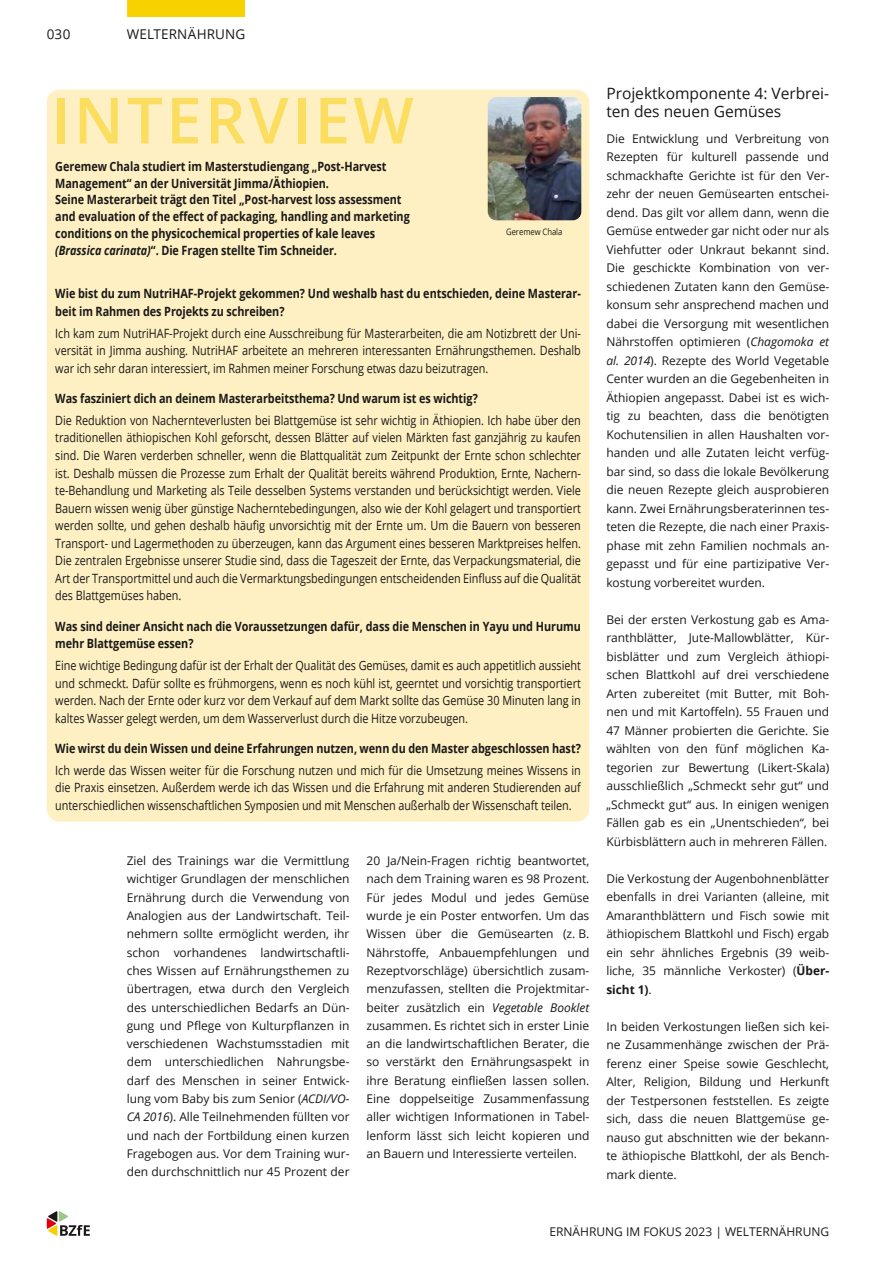
<style>
.page{position:relative;width:893px;height:1263px;background:#fff}
.page>*{position:absolute;margin:0;border:0;box-sizing:border-box;transform-origin:0 0}
.t1{font:600 63.75px "Open Sans";letter-spacing:.05em;color:#fbdd60}
.t2{font:15.6px/18.5px "Open Sans";letter-spacing:-.005em;color:#1a1918}
.t3{font:13.5px "Open Sans";letter-spacing:.01em;color:#1a1918}
.t4{font:12.75px/17.5px "Open Sans";letter-spacing:-.005em;color:#1a1918;text-align:justify;scale:.85 1}
.t5{font:700 12.75px/16.8px "Open Sans";letter-spacing:-.005em;color:#1a1918;scale:.85 1}
.t6{font:12px/18.5px "Open Sans";letter-spacing:-.005em;color:#1a1918;text-align:justify}
.t7{font:9px "Open Sans";letter-spacing:-.005em;color:#1a1918;scale:.85 1}
.s1{font-style:italic}
.s2{font-weight:700}
</style>
<div class="page">
<div style="left:47px;top:90px;width:542px;height:732px;background:#fef0c2;border-radius:13px"></div>
<img style="left:488px;top:97px;width:93px;height:123px">
<div style="left:127px;top:0;width:118px;height:17px;background:#f7d100"></div>
<svg style="left:47px;top:1211px;width:43px;height:25px"></svg>
<p class="t3" style="left:47px;top:25px;width:25px">030</p>
<p class="t3" style="left:127px;top:25px;width:120px">Welternährung</p>
<h1 class="t1" style="left:51px;top:77px;width:364px">INTERVIEW</h1>
<p class="t5" style="left:55px;top:157px;width:419px">Geremew Chala studiert im Masterstudiengang „Post-Harvest Management“ an der Universität Jimma/Äthiopien.<br>Seine Masterarbeit trägt den Titel „Post-harvest loss assessment and evaluation of the effect of packaging, handling and marketing conditions on the physicochemical properties of kale leaves <span class="s1">(Brassica carinata)</span>“. Die Fragen stellte Tim Schneider.</p>
<p class="t5" style="left:55px;top:285px;width:620px;line-height:17.5px">Wie bist du zum NutriHAF-Projekt gekommen? Und weshalb hast du entschieden, deine Masterar&shy;beit im Rahmen des Projekts zu schreiben?</p>
<p class="t4" style="left:55px;top:324px;width:620px">Ich kam zum N utriHAF-Projekt durch eine Ausschreibung für Masterarbeiten, die am Notizbrett der U ni&shy;versität in Jimma aushing. N utriHAF arbeitete an mehreren interessanten Ernährungsthemen. Deshalb war ich sehr daran interessiert, im Rahmen meiner Forschung etwas dazu beizutragen.</p>
<p class="t5" style="left:55px;top:390px;width:499px">Was fasziniert dich an deinem Masterarbeitsthema? Und warum ist es wichtig?</p>
<p class="t4" style="left:55px;top:411px;width:620px">Die Reduktion von Nachernteverlusten bei Blattgemüse ist sehr wichtig in Äthiopien. Ich habe über den traditionellen äthiopischen Kohl geforscht, dessen Blätter auf vielen Märkten fast ganzjährig zu kaufen sind. Die Waren verderben schneller, wenn die Blattqualität zum Zeitpunkt der Ernte schon schlechter ist. Deshalb müssen die Prozesse zum Erhalt der Qualität bereits während Produktion, Ernte, Nachern&shy;te-Behandlung und Marketing als Teile desselben Systems verstanden und berücksichtigt werden. Viele Bauern wissen wenig über günstige Nacherntebedingungen, also wie der Kohl gelagert und transportiert werden sollte, und gehen deshalb häufig unvorsichtig mit der Ernte um. Um die Bauern von besseren Transport- und Lagermethoden zu überzeugen, kann das Argument eines besseren Marktpreises helfen.<br>Die zentralen Ergebnisse unserer Studie sind, dass die Tageszeit der Ernte, das Verpackungsmaterial, die Art der Transportmittel und auch die Vermarktungsbedingungen entscheidenden Einfluss auf die Qualität des Blattgemüses haben.</p>
<p class="t5" style="left:55px;top:617px;width:620px;line-height:17.5px">Was sind deiner Ansicht nach die Voraussetzungen dafür, dass die Menschen in Yayu und Hurumu mehr Blattgemüse essen?</p>
<p class="t4" style="left:55px;top:656px;width:620px">Eine wichtige Bedingung dafür ist der Erhalt der Qualität des Gemüses, damit es auch appetitlich aussieht und schmeckt. Dafür sollte es frühmorgens, wenn es noch kühl ist, geerntet und vorsichtig transportiert werden. Nach der Ernte oder kurz vor dem Verkauf auf dem Markt sollte das Gemüse 30 Minuten lang in kaltes Wasser gelegt werden, um dem Wasserverlust durch die H itze vorzubeugen.</p>
<p class="t5" style="left:55px;top:740px;width:620px">Wie wirst du dein Wissen und deine Erfahrungen nutzen, wenn du den Master abgeschlossen hast?</p>
<p class="t4" style="left:55px;top:761px;width:620px">Ich werde das Wissen weiter für die Forschung nutzen und mich für die U msetzung meines Wissens in die Praxis einsetzen. Außerdem werde ich das Wissen und die Erfahrung mit anderen Studierenden auf unterschiedlichen wissenschaftlichen Symposien und mit Menschen außerhalb der Wissenschaft teilen.</p>
<p class="t7" style="left:506px;top:225px;width:68px">Geremew Chala</p>
<p class="t6" style="left:127px;top:851px;width:224px">Ziel des Trainings war die Vermittlung wichtiger Grundlagen der menschlichen Ernährung durch die Verwendung von Analogien aus der Landwirtschaft. Teil&shy;nehmern sollte ermöglicht werden, ihr schon vorhandenes landwirtschaftli&shy;ches Wissen auf Ernährungsthemen zu übertragen, etwa durch den Vergleich des unterschiedlichen Bedarfs an Dün&shy;gung und Pflege von Kulturpflanzen in verschiedenen Wachstumsstadien mit dem unterschiedlichen Nahrungsbe&shy;darf des Menschen in seiner Entwick&shy;lung vom Baby bis zum Senior (<span class="s1">ACDI/VO-CA 2016</span>). Alle Teilnehmenden füllten vor und nach der Fortbildung einen kurzen Fragebogen aus. Vor dem Training wur&shy;den durchschnittlich nur 45 Prozent der</p>
<p class="t6" style="left:367px;top:851px;width:224px">20 Ja/N ein-Fragen richtig beantwortet, nach dem Training waren es 98 Prozent.<br>Für jedes Modul und jedes Gemüse wurde je ein Poster entworfen. U m das Wissen über die Gemüsearten (z. B.<br>Nährstoffe, Anbauempfehlungen und Rezeptvorschläge) übersichtlich zusam&shy;menzufassen, stellten die Projektmitar&shy;beiter zusätzlich ein <span class="s1">Vegetable Booklet </span>zusammen. Es richtet sich in erster Linie an die landwirtschaftlichen Berater, die so verstärkt den E rnährungsaspekt in ihre Beratung einfließen lassen sollen.<br>Eine doppelseitige Zusammenfassung aller wichtigen Informationen in Tabel&shy;lenform lässt sich leicht kopieren und an Bauern und Interessierte verteilen.</p>
<h2 class="t2" style="left:606px;top:84px;width:224px">Projektkomponente 4: Verbrei&shy;ten des neuen Gemüses</h2>
<p class="t6" style="left:606px;top:129px;width:224px">Die Entwicklung und Verbreitung von Rezepten für kulturell passende und schmackhafte Gerichte ist für den Ver&shy;zehr der neuen Gemüsearten entschei&shy;dend. Das gilt vor allem dann, wenn die Gemüse entweder gar nicht oder nur als Viehfutter oder U nkraut bekannt sind.<br>Die geschickte Kombination von ver&shy;schiedenen Zutaten kann den Gemüse&shy;konsum sehr ansprechend machen und dabei die Versorgung mit wesentlichen Nährstoffen optimieren (<span class="s1">Chagomoka et al. 2014</span>). Rezepte des World Vegetable Center wurden an die Gegebenheiten in Äthiopien angepasst. Dabei ist es wich&shy;tig zu beachten, dass die benötigten Kochutensilien in allen Haushalten vor&shy;handen und alle Zutaten leicht verfüg&shy;bar sind, so dass die lokale Bevölkerung die neuen Rezepte gleich ausprobieren kann. Zwei Ernährungsberaterinnen tes&shy;teten die Rezepte, die nach einer Praxis&shy;phase mit zehn Familien nochmals an&shy;gepasst und für eine partizipative Ver&shy;kostung vorbereitet wurden.</p>
<p class="t6" style="left:606px;top:610px;width:224px">Bei der ersten Verkostung gab es Ama&shy;ranthblätter, Jute-Mallowblätter, Kür&shy;bisblätter und zum Vergleich äthiopi&shy;schen Blattkohl auf drei verschiedene Arten zubereitet (mit Butter, mit Boh&shy;nen und mit Kartoffeln). 55 Frauen und 47 Männer probierten die Gerichte. Sie wählten von den fünf möglichen Ka&shy;tegorien zur Bewertung (Likert-Skala) ausschließlich „Schmeckt sehr gut“ und „Schmeckt gut“ aus. In einigen wenigen Fällen gab es ein „U nentschieden“, bei Kürbisblättern auch in mehreren Fällen.</p>
<p class="t6" style="left:606px;top:869px;width:224px">Die Verkostung der Augenbohnenblätter ebenfalls in drei Varianten (alleine, mit Amaranthblättern und Fisch sowie mit äthiopischem Blattkohl und Fisch) ergab ein sehr ähnliches Ergebnis (39 weib&shy;liche, 35 männliche Verkoster) (<span class="s2">Über&shy;sicht 1)</span>.</p>
<p class="t6" style="left:606px;top:1017px;width:224px">In beiden Verkostungen ließen sich kei&shy;ne Zusammenhänge zwischen der Prä&shy;ferenz einer Speise sowie Geschlecht, Alter, Religion, Bildung und Herkunft der Testpersonen feststellen. Es zeigte sich, dass die neuen Blattgemüse ge&shy;nauso gut abschnitten wie der bekann&shy;te äthiopische Blattkohl, der als Bench&shy;mark diente.</p>
<p class="t6" style="left:549px;top:1222px;width:281px">ERNÄHRUNG IM FOKUS 2023 | WELTERNÄHRUNG</p>
</div>
